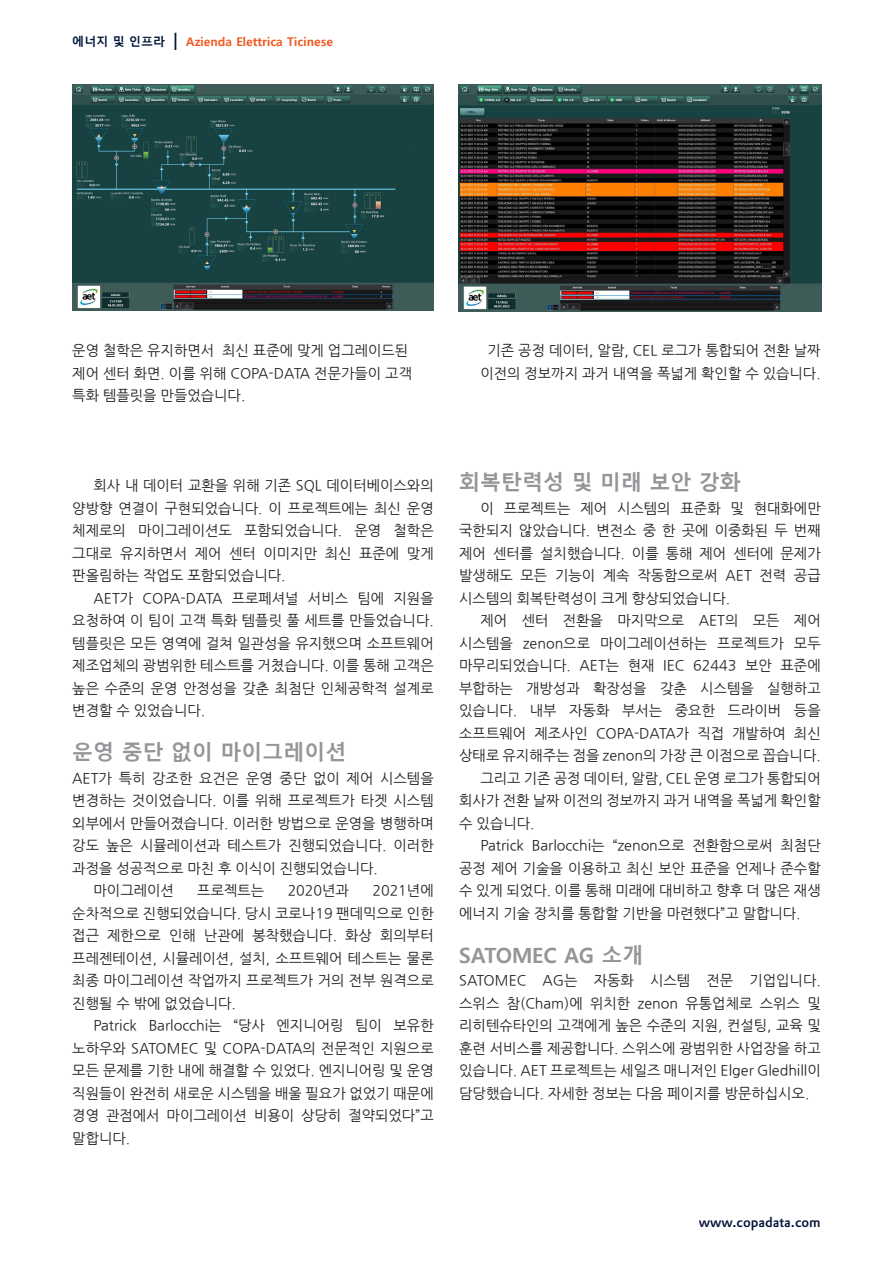
<style>
.page{position:relative;width:893px;height:1263px;background:#fff}
.page>*{position:absolute;margin:0;border:0;box-sizing:border-box;transform-origin:0 0}
.headlines_in_copy_left_align_KR{font:700 21px "Malgun Gothic";color:#939598}
.copy_indent_KOREAN{font:14.25px/22.5px "Nanum Gothic";color:#231f20;text-align:justify}
.copy_no_indent_KOREAN{font:14.25px/22.5px "Nanum Gothic";color:#231f20;text-align:justify}
.Caption_left_KR{font:14.25px/22.5px "Nanum Gothic";color:#231f20;text-align:center}
.t1{font:500 13.5px "DTL Prokyon TOT";color:#001537}
.t2{font:700 12px "Malgun Gothic";letter-spacing:.005em;color:#f15921}
.s1{color:#001537}
.s2{font-size:24px;color:#001537}
</style>
<div class="page">
<img style="left:72px;top:85px;width:362px;height:226px">
<img style="left:458px;top:85px;width:363px;height:227px">
<p class="t2" style="left:72px;top:34px;width:262px"><span class="s1">에너지 및 인프라</span> <span class="s2">I</span> Azienda Elettrica Ticinese</p>
<p class="Caption_left_KR" style="left:72px;top:340px;width:341px;text-align:left">운영 철학은 유지하면서 최신 표준에 맞게 업그레이드된 제어 센터 화면. 이를 위해 COPA-DATA 전문가들이 고객 특화 템플릿을 만들었습니다.</p>
<p class="Caption_left_KR" style="left:480px;top:340px;width:342px">기존 공정 데이터, 알람, CEL 로그가 통합되어 전환 날짜 이전의 정보까지 과거 내역을 폭넓게 확인할 수 있습니다.</p>
<p class="copy_indent_KOREAN" style="left:72px;top:475px;width:363px;text-indent:21px">회사 내 데이터 교환을 위해 기존 SQL 데이터베이스와의 양방향 연결이 구현되었습니다. 이 프로젝트에는 최신 운영 체제로의 마이그레이션도 포함되었습니다. 운영 철학은 그대로 유지하면서 제어 센터 이미지만 최신 표준에 맞게 판올림하는 작업도 포함되었습니다.</p>
<p class="copy_indent_KOREAN" style="left:72px;top:587px;width:363px;text-indent:21px">AET가 COPA-DATA 프로페셔널 서비스 팀에 지원을 요청하여 이 팀이 고객 특화 템플릿 풀 세트를 만들었습니다. 템플릿은 모든 영역에 걸쳐 일관성을 유지했으며 소프트웨어 제조업체의 광범위한 테스트를 거쳤습니다. 이를 통해 고객은 높은 수준의 운영 안정성을 갖춘 최첨단 인체공학적 설계로 변경할 수 있었습니다.</p>
<p class="headlines_in_copy_left_align_KR" style="left:72px;top:740px;width:276px">운영 중단 없이 마이그레이션</p>
<p class="copy_no_indent_KOREAN" style="left:72px;top:767px;width:363px">AET가 특히 강조한 요건은 운영 중단 없이 제어 시스템을 변경하는 것이었습니다. 이를 위해 프로젝트가 타겟 시스템 외부에서 만들어졌습니다. 이러한 방법으로 운영을 병행하며 강도 높은 시뮬레이션과 테스트가 진행되었습니다. 이러한 과정을 성공적으로 마친 후 이식이 진행되었습니다.</p>
<p class="copy_indent_KOREAN" style="left:94px;top:880px;width:82px">마이그레이션</p>
<p class="copy_indent_KOREAN" style="left:197px;top:880px;width:68px">프로젝트는</p>
<p class="copy_indent_KOREAN" style="left:288px;top:880px;width:63px">2020년과</p>
<p class="copy_indent_KOREAN" style="left:72px;top:880px;width:363px;text-indent:300px">2021년에 순차적으로 진행되었습니다. 당시 코로나19 팬데믹으로 인한 접근 제한으로 인해 난관에 봉착했습니다. 화상 회의부터 프레젠테이션, 시뮬레이션, 설치, 소프트웨어 테스트는 물론 최종 마이그레이션 작업까지 프로젝트가 거의 전부 원격으로 진행될 수 밖에 없었습니다.</p>
<p class="copy_indent_KOREAN" style="left:72px;top:1015px;width:363px;text-indent:21px">Patrick Barlocchi는 “당사 엔지니어링 팀이 보유한 노하우와 SATOMEC 및 COPA-DATA의 전문적인 지원으로 모든 문제를 기한 내에 해결할 수 있었다. 엔지니어링 및 운영 직원들이 완전히 새로운 시스템을 배울 필요가 없었기 때문에 경영 관점에서 마이그레이션 비용이 상당히 절약되었다”고 말합니다.</p>
<p class="headlines_in_copy_left_align_KR" style="left:459px;top:470px;width:283px">회복탄력성 및 미래 보안 강화</p>
<p class="copy_indent_KOREAN" style="left:459px;top:497px;width:363px;text-indent:21px">이 프로젝트는 제어 시스템의 표준화 및 현대화에만 국한되지 않았습니다. 변전소 중 한 곳에 이중화된 두 번째 제어 센터를 설치했습니다. 이를 통해 제어 센터에 문제가 발생해도 모든 기능이 계속 작동함으로써 AET 전력 공급 시스템의 회복탄력성이 크게 향상되었습니다.</p>
<p class="copy_indent_KOREAN" style="left:459px;top:610px;width:363px;text-indent:21px">제어 센터 전환을 마지막으로 AET의 모든 제어 시스템을 zenon으로 마이그레이션하는 프로젝트가 모두 마무리되었습니다. AET는 현재 IEC 62443 보안 표준에 부합하는 개방성과 확장성을 갖춘 시스템을 실행하고 있습니다. 내부 자동화 부서는 중요한 드라이버 등을 소프트웨어 제조사인 COPA-DATA가 직접 개발하여 최신 상태로 유지해주는 점을 zenon의 가장 큰 이점으로 꼽습니다.</p>
<p class="copy_indent_KOREAN" style="left:459px;top:767px;width:363px;text-indent:21px">그리고 기존 공정 데이터, 알람, CEL 운영 로그가 통합되어 회사가 전환 날짜 이전의 정보까지 과거 내역을 폭넓게 확인할 수 있습니다.</p>
<p class="copy_indent_KOREAN" style="left:459px;top:835px;width:363px;text-indent:21px">Patrick Barlocchi는 “zenon으로 전환함으로써 최첨단 공정 제어 기술을 이용하고 최신 보안 표준을 언제나 준수할 수 있게 되었다. 이를 통해 미래에 대비하고 향후 더 많은 재생 에너지 기술 장치를 통합할 기반을 마련했다”고 말합니다.</p>
<p class="headlines_in_copy_left_align_KR" style="left:459px;top:942px;width:186px">SATOMEC AG 소개</p>
<p class="copy_no_indent_KOREAN" style="left:459px;top:970px;width:363px">SATOMEC AG는 자동화 시스템 전문 기업입니다. 스위스 참(Cham)에 위치한 zenon 유통업체로 스위스 및 리히텐슈타인의 고객에게 높은 수준의 지원, 컨설팅, 교육 및 훈련 서비스를 제공합니다. 스위스에 광범위한 사업장을 하고 있습니다. AET 프로젝트는 세일즈 매니저인 Elger Gledhill이 담당했습니다. 자세한 정보는 다음 페이지를 방문하십시오.</p>
<p class="t1" style="left:699px;top:1213px;width:124px">www.copadata.com</p>
</div>
